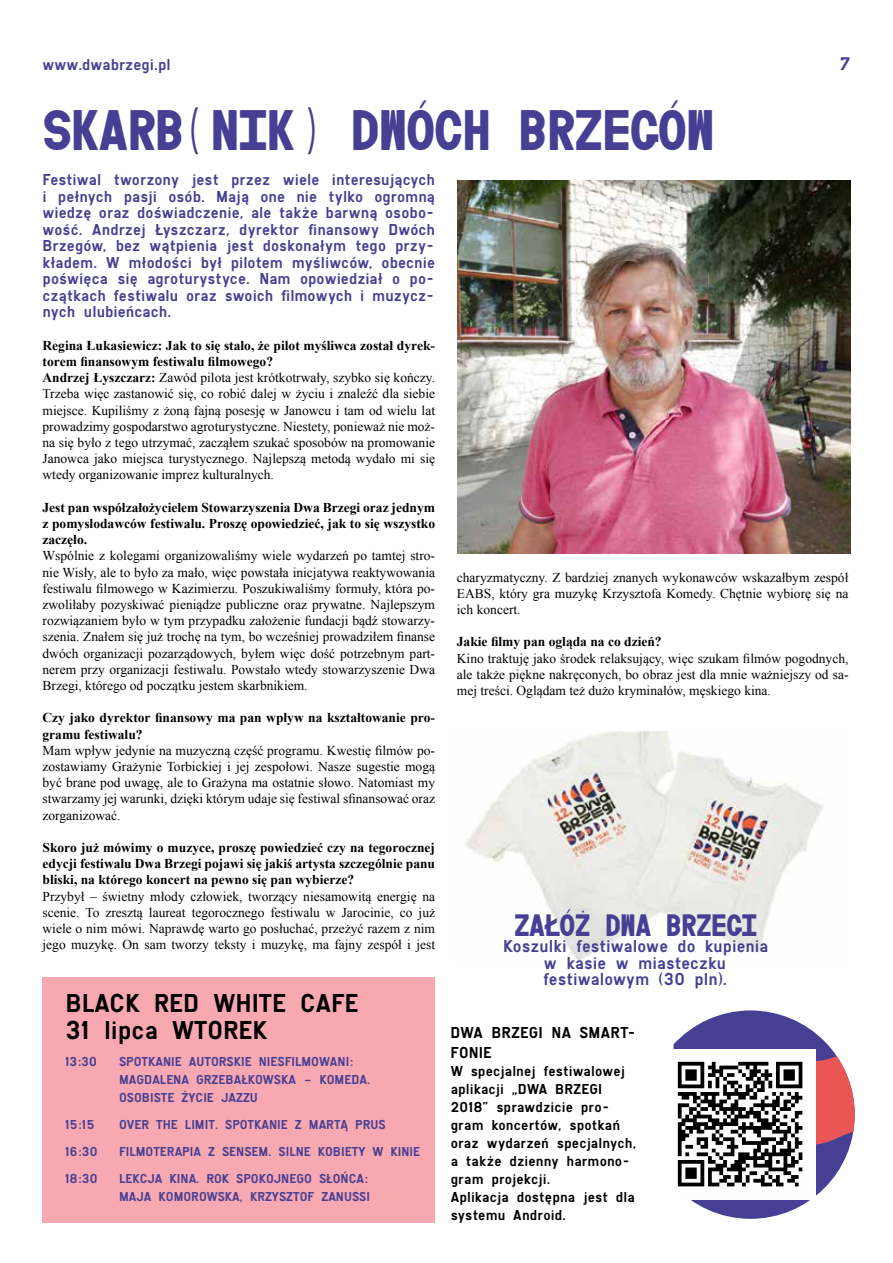
<style>
.page{position:relative;width:893px;height:1263px;background:#fff}
.page>*{position:absolute;margin:0;border:0;box-sizing:border-box;transform-origin:0 0}
.t1{font:39.9px "Cindie Mono A";color:#473f93}
.t2{font:27px/27px "SNV D Regular";color:#000}
.t3{font:21.6px "Cindie Mono A";color:#473f93}
.t4{font:19.5px "SNV D Regular";color:#473f93}
.t5{font:18px/16.5px "SNV D Regular";color:#473f93;text-align:center}
.t6{font:16.5px/16.5px "SNV D Regular";color:#473f93;text-align:justify}
.t7{font:16.5px/19.8px "SNV D Regular";letter-spacing:.01em;color:#000}
.t8{font:15px/18px "SNV D Regular";letter-spacing:.005em;color:#000}
.t9{font:13.5px/16.2px "Times New Roman";color:#000;text-align:justify}
.t10{font:700 13.5px/16.2px "Times New Roman";color:#000;text-align:justify}
.t11{font:13.5px/18px "SNV D Regular";color:#473f93}
.s1{font-weight:700}
</style>
<div class="page">
<div style="left:43px;top:977px;width:392px;height:246px;background:#f7a8b1"></div>
<svg style="left:673px;top:1010px;width:182px;height:209px"></svg>
<img style="left:673px;top:1049px;width:142px;height:150px">
<img style="left:458px;top:180px;width:392px;height:373px">
<img style="left:465px;top:731px;width:359px;height:231px">
<p class="t6" style="left:43px;top:56px;width:130px">www.dwabrzegi.pl</p>
<h3 class="t4" style="left:840px;top:53px;width:12px">7</h3>
<h1 class="t1" style="left:44px;top:98px;width:672px">SKARB(NIK) DWÓCH BRZEGÓW</h1>
<p class="t6" style="left:43px;top:172px;width:394px">Festiwal tworzony jest przez wiele interesujących i pełnych pasji osób. Mają one nie tylko ogromną wiedzę oraz doświadczenie, ale także barwną osobo&shy;wość. Andrzej Łyszczarz, dyrektor finansowy Dwóch Brzegów, bez wątpienia jest doskonałym tego przy&shy;kładem. W młodości był pilotem myśliwców, obecnie poświęca się agroturystyce. Nam opowiedział o po&shy;czątkach festiwalu oraz swoich filmowych i muzycz&shy;nych ulubieńcach.</p>
<p class="t9" style="left:43px;top:337px;width:394px;text-align:left"><span class="s1">Regina Łukasiewicz: Jak to się stało, że pilot myśliwca został dyrek&shy;torem finansowym festiwalu filmowego?<br>Andrzej Łyszczarz:</span> Zawód pilota jest krótkotrwały, szybko się kończy.<br>Trzeba więc zastanowić się, co robić dalej w życiu i znaleźć dla siebie miejsce. Kupiliśmy z żoną fajną posesję w Janowcu i tam od wielu lat prowadzimy gospodarstwo agroturystyczne. Niestety, ponieważ nie moż&shy;na się było z tego utrzymać, zacząłem szukać sposobów na promowanie Janowca jako miejsca turystycznego. Najlepszą metodą wydało mi się wtedy organizowanie imprez kulturalnych.</p>
<p class="t10" style="left:43px;top:499px;width:394px">Jest pan współzałożycielem Stowarzyszenia Dwa Brzegi oraz jednym z pomysłodawców festiwalu. Proszę opowiedzieć, jak to się wszystko zaczęło.</p>
<p class="t9" style="left:43px;top:548px;width:394px">Wspólnie z kolegami organizowaliśmy wiele wydarzeń po tamtej stro&shy;nie Wisły, ale to było za mało, więc powstała inicjatywa reaktywowania festiwalu filmowego w Kazimierzu. Poszukiwaliśmy formuły, która po&shy;zwoliłaby pozyskiwać pieniądze publiczne oraz prywatne. Najlepszym rozwiązaniem było w tym przypadku założenie fundacji bądź stowarzy&shy;szenia. Znałem się już trochę na tym, bo wcześniej prowadziłem finanse dwóch organizacji pozarządowych, byłem więc dość potrzebnym part&shy;nerem przy organizacji festiwalu. Powstało wtedy stowarzyszenie Dwa Brzegi, którego od początku jestem skarbnikiem.</p>
<p class="t10" style="left:43px;top:709px;width:394px">Czy jako dyrektor finansowy ma pan wpływ na kształtowanie pro&shy;gramu festiwalu?</p>
<p class="t9" style="left:43px;top:742px;width:394px">Mam wpływ jedynie na muzyczną część programu. Kwestię filmów po&shy;zostawiamy Grażynie Torbickiej i jej zespołowi. Nasze sugestie mogą być brane pod uwagę, ale to Grażyna ma ostatnie słowo. Natomiast my stwarzamy jej warunki, dzięki którym udaje się festiwal sfinansować oraz zorganizować.</p>
<p class="t10" style="left:43px;top:839px;width:394px">Skoro już mówimy o muzyce, proszę powiedzieć czy na tegorocznej edycji festiwalu Dwa Brzegi pojawi się jakiś artysta szczególnie panu bliski, na którego koncert na pewno się pan wybierze?</p>
<p class="t9" style="left:43px;top:888px;width:394px">Przybył – świetny młody człowiek, tworzący niesamowitą energię na scenie. To zresztą laureat tegorocznego festiwalu w Jarocinie, co już wiele o nim mówi. Naprawdę warto go posłuchać, przeżyć razem z nim jego muzykę. On sam tworzy teksty i muzykę, ma fajny zespół i jest</p>
<h2 class="t2" style="left:65px;top:989px;width:295px">BLACK RED WHITE CAFE<br>31 lipca WTOREK</h2>
<p class="t11" style="left:65px;top:1052px;width:34px">13:30</p>
<p class="t11" style="left:119px;top:1052px;width:253px">SPOTKANIE AUTORSKIE NIESFILMOWANI:<br>MAGDALENA GRZEBAŁKOWSKA – KOMEDA.<br>OSOBISTE ŻYCIE JAZZU</p>
<p class="t11" style="left:65px;top:1115px;width:31px">15:15</p>
<p class="t11" style="left:119px;top:1115px;width:268px">OVER THE LIMIT. SPOTKANIE Z MARTĄ PRUS</p>
<p class="t11" style="left:65px;top:1142px;width:34px">16:30</p>
<p class="t11" style="left:119px;top:1142px;width:303px">FILMOTERAPIA Z SENSEM. SILNE KOBIETY W KINIE</p>
<p class="t11" style="left:65px;top:1169px;width:34px">18:30</p>
<p class="t11" style="left:119px;top:1169px;width:253px">LEKCJA KINA. ROK SPOKOJNEGO SŁOŃCA:<br>MAJA KOMOROWSKA, KRZYSZTOF ZANUSSI</p>
<p class="t9" style="left:457px;top:569px;width:393px">charyzmatyczny. Z bardziej znanych wykonawców wskazałbym zespół EABS, który gra muzykę Krzysztofa Komedy. Chętnie wybiorę się na ich koncert.</p>
<p class="t10" style="left:457px;top:633px;width:206px">Jakie filmy pan ogląda na co dzień?</p>
<p class="t9" style="left:457px;top:650px;width:393px">Kino traktuję jako środek relaksujący, więc szukam filmów pogodnych, ale także piękne nakręconych, bo obraz jest dla mnie ważniejszy od sa&shy;mej treści. Oglądam też dużo kryminałów, męskiego kina.</p>
<h3 class="t3" style="left:514px;top:908px;width:244px">ZAŁÓŻ DWA BRZEGI</h3>
<h3 class="t5" style="left:503px;top:938px;width:267px">Koszulki festiwalowe do kupienia w kasie w miasteczku festiwalowym (30 pln).</h3>
<p class="t7" style="left:451px;top:1023px;width:187px">DWA BRZEGI NA SMART-<br>FONIE</p>
<p class="t8" style="left:451px;top:1062px;width:187px">W specjalnej festiwalowej aplikacji „DWA BRZEGI<br>2018” sprawdzicie pro&shy;gram koncertów, spotkań oraz wydarzeń specjalnych, a także dzienny harmono&shy;gram projekcji.<br>Aplikacja dostępna jest dla systemu Android.</p>
</div>
